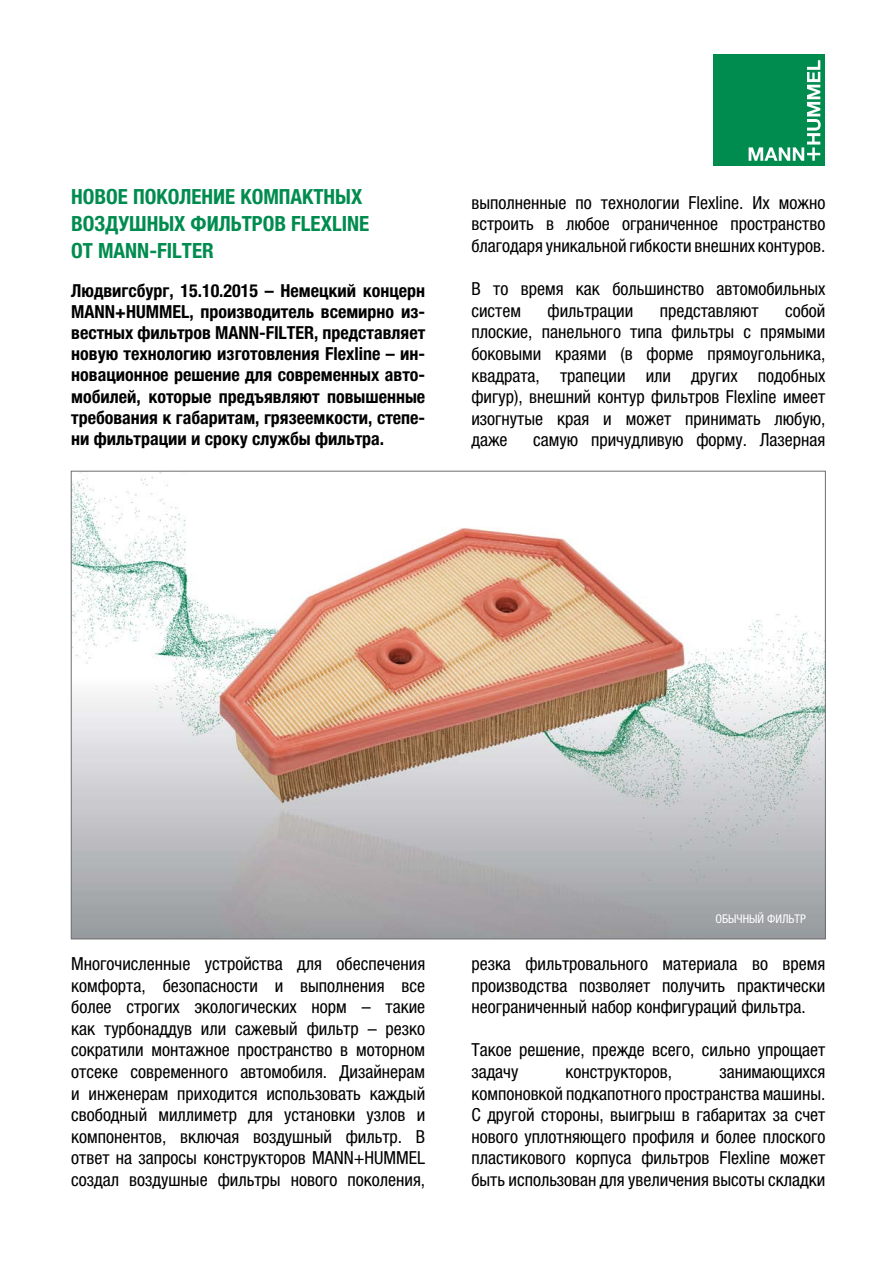
<style>
.page{position:relative;width:893px;height:1263px;background:#fff}
.page>*{position:absolute;margin:0;border:0;box-sizing:border-box;transform-origin:0 0}
.t1{font:700 condensed 21px/27px "Helvetica Neue LTW1 G";color:#008c4f}
.t2{font:condensed 18px/21.6px "Helvetica Neue LTW1 G";color:#000;text-align:justify}
.t3{font:700 condensed 18px/21.1px "Helvetica Neue LTW1 G";color:#000;text-align:justify}
.t4{font:condensed 12px "Helvetica Neue LTW1 G";color:#fff}
</style>
<div class="page">
<div style="left:714px;top:54px;width:111px;height:111px;background:#008c4f"></div>
<svg style="left:749px;top:60px;width:72px;height:101px"></svg>
<img style="left:73px;top:473px;width:751px;height:464px">
<p class="t1" style="left:71px;top:184px;width:300px">НОВОЕ ПОКОЛЕНИЕ КОМПАКТНЫХ<br>ВОЗДУШНЫХ ФИЛЬТРОВ FLEXLINE<br>ОТ MANN-FILTER</p>
<p class="t3" style="left:71px;top:281px;width:356px">Людвигсбург, 15.10.2015 – Немецкий концерн MANN+HUMMEL, производитель всемирно из&shy;вестных фильтров MANN-FILTER, представляет новую технологию изготовления Flexline – ин&shy;новационное решение для современных авто&shy;мобилей, которые предъявляют повышенные требования к габаритам, грязеемкости, степе&shy;ни фильтрации и сроку службы фильтра.</p>
<p class="t2" style="left:471px;top:192px;width:356px">выполненные по технологии Flexline. Их можно встроить в любое ограниченное пространство благодаря уникальной гибкости внешних контуров.</p>
<p class="t2" style="left:471px;top:278px;width:355px">В то время как большинство автомобильных систем</p>
<p class="t2" style="left:471px;top:300px;width:355px;text-indent:314px">собой плоские, панельного типа фильтры с прямыми боковыми краями (в форме прямоугольника, квадрата, трапеции или других подобных фигур), внешний контур фильтров Flexline имеет изогнутые края и может принимать любую, даже</p>
<p class="t2" style="left:547px;top:300px;width:87px">фильтрации</p>
<p class="t2" style="left:660px;top:300px;width:100px">представляют</p>
<p class="t2" style="left:533px;top:429px;width:294px">самую причудливую форму. Лазерная</p>
<p class="t2" style="left:71px;top:953px;width:356px">Многочисленные устройства для обеспечения комфорта, безопасности и выполнения все более строгих экологических норм – такие как турбонаддув или сажевый фильтр – резко сократили монтажное пространство в моторном отсеке современного автомобиля. Дизайнерам и инженерам приходится использовать каждый свободный миллиметр для установки узлов и компонентов, включая воздушный фильтр. В ответ на запросы конструкторов MANN+HUMMEL создал воздушные фильтры нового поколения,</p>
<p class="t4" style="left:715px;top:911px;width:92px">ОБЫЧНЫЙ ФИЛЬТР</p>
<p class="t2" style="left:471px;top:953px;width:355px">резка фильтровального материала во время производства позволяет получить практически неограниченный набор конфигураций фильтра.</p>
<p class="t2" style="left:471px;top:1039px;width:355px">Такое решение, прежде всего, сильно упрощает задачу</p>
<p class="t2" style="left:471px;top:1061px;width:356px;text-indent:248px">занимающихся компоновкой подкапотного пространства машины.<br>С другой стороны, выигрыш в габаритах за счет нового уплотняющего профиля и более плоского пластикового корпуса фильтров Flexline может быть использован для увеличения высоты складки</p>
<p class="t2" style="left:566px;top:1061px;width:108px">конструкторов,</p>
</div>
